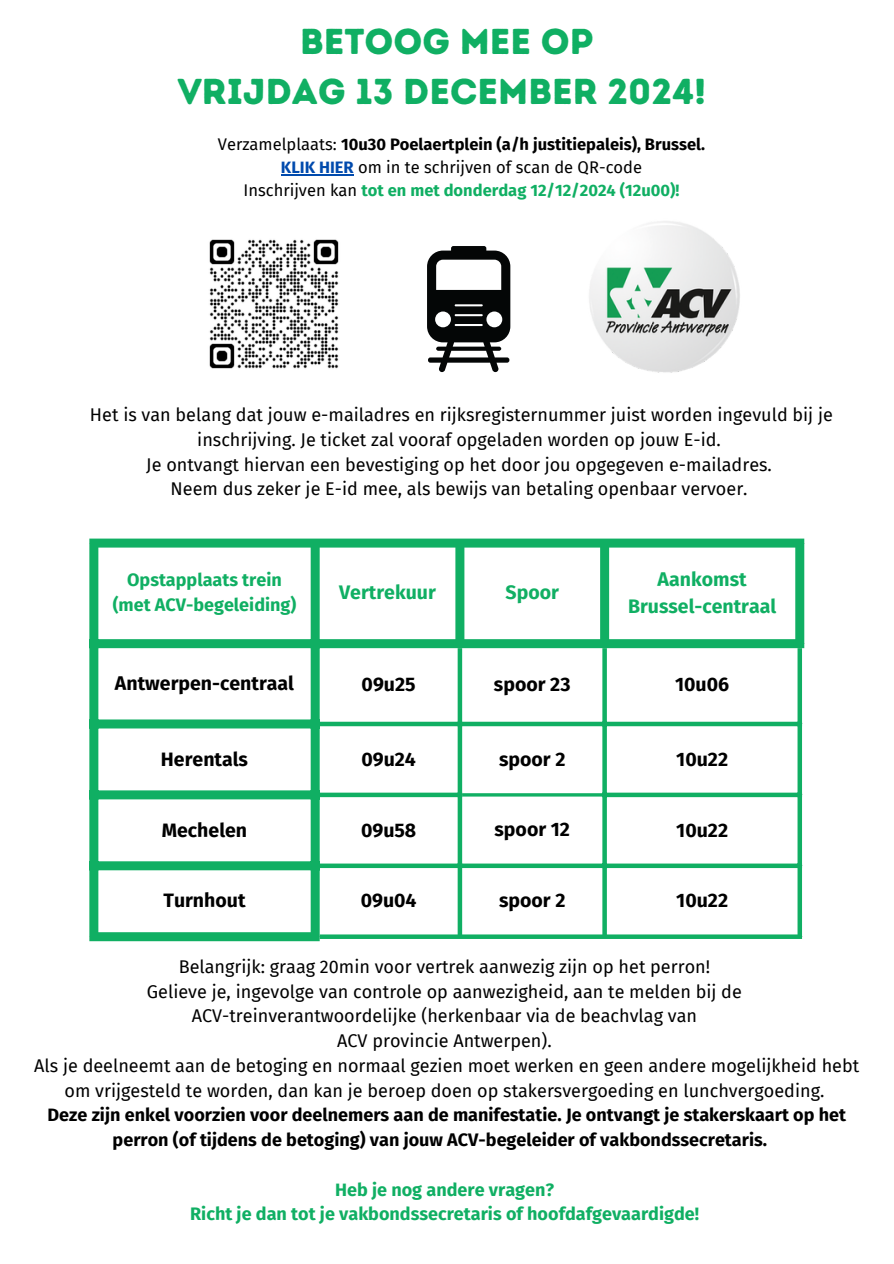
<style>
.page{position:relative;width:894px;height:1264px;background:#fff}
.page>*{position:absolute;margin:0;border:0;box-sizing:border-box;transform-origin:0 0}
.t1{font:36px/49.5px "Intro Rust Base";color:#10af63;text-align:center}
.t2{font:700 19.5px "Fira Sans";color:#000}
.t3{font:700 19.5px/27px "Fira Sans";color:#10af63;text-align:center}
.t4{font:18px/24.8px "Fira Sans";color:#000;text-align:center}
.t5{font:700 18px/24.8px "Fira Sans";color:#000}
.t6{font:700 18px/24.8px "Fira Sans";color:#10af63;text-align:center}
.t7{font:700 16.5px "Fira Sans";color:#000}
.t8{font:700 16.5px "Fira Sans";color:#10af63}
.t9{font:16.5px "Fira Sans";color:#000}
.s1{font-weight:400}
.s2{font-weight:700;color:#004aad}
.s3{font-weight:400;color:#000}
</style>
<div class="page">
<img style="left:209px;top:239px;width:130px;height:130px">
<img style="left:585px;top:218px;width:164px;height:163px;border-radius:50%">
<svg style="left:427px;top:246px;width:83px;height:126px"></svg>
<svg style="left:98px;top:547px;width:697px;height:92px"></svg>
<hr style="left:462px;top:793px;width:140px;height:3px;background:#10af63">
<div style="left:457px;top:648px;width:5px;height:286px;background:#10af63"></div>
<svg style="left:602px;top:648px;width:4px;height:286px"></svg>
<svg style="left:797px;top:648px;width:4px;height:286px"></svg>
<div style="left:319px;top:721px;width:482px;height:5px;background:#10af63"></div>
<div style="left:319px;top:792px;width:143px;height:5px;background:#10af63"></div>
<div style="left:602px;top:792px;width:199px;height:5px;background:#10af63"></div>
<div style="left:319px;top:863px;width:482px;height:5px;background:#10af63"></div>
<div style="left:319px;top:934px;width:482px;height:5px;background:#10af63"></div>
<div style="left:89px;top:547px;width:9px;height:385px;background:#10af63"></div>
<div style="left:310px;top:547px;width:9px;height:385px;background:#10af63"></div>
<div style="left:455px;top:547px;width:9px;height:92px;background:#10af63"></div>
<div style="left:600px;top:547px;width:9px;height:92px;background:#10af63"></div>
<div style="left:795px;top:547px;width:9px;height:92px;background:#10af63"></div>
<div style="left:89px;top:538px;width:715px;height:9px;background:#10af63"></div>
<div style="left:89px;top:639px;width:715px;height:9px;background:#10af63"></div>
<div style="left:89px;top:719px;width:230px;height:9px;background:#10af63"></div>
<div style="left:89px;top:790px;width:230px;height:9px;background:#10af63"></div>
<div style="left:89px;top:861px;width:230px;height:9px;background:#10af63"></div>
<div style="left:89px;top:932px;width:230px;height:9px;background:#10af63"></div>
<hr style="left:281px;top:175px;width:72px;height:1px;background:#004aad">
<p class="t1" style="left:178px;top:17px;width:529px">BETOOG MEE OP<br>VRIJDAG 13 DECEMBER 2024!</p>
<p class="t7" style="left:218px;top:135px;width:488px"><span class="s1">Verzamelplaats:</span> 10u30 Poelaertplein (a/h justitiepaleis), Brussel.</p>
<p class="t9" style="left:281px;top:158px;width:362px"><span class="s2">KLIK HIER</span> om in te schrijven of scan de QR-code</p>
<p class="t8" style="left:243px;top:181px;width:437px"><span class="s3">Inschrijven kan</span> tot en met donderdag 12/12/2024 (12u00)!</p>
<p class="t4" style="left:90px;top:402px;width:744px">Het is van belang dat jouw e-mailadres en rijksregisternummer juist worden ingevuld bij je inschrijving. Je ticket zal vooraf opgeladen worden op jouw E-id.</p>
<p class="t4" style="left:146px;top:452px;width:627px">Je ontvangt hiervan een bevestiging op het door jou opgegeven e-mailadres.</p>
<p class="t4" style="left:170px;top:477px;width:578px">Neem dus zeker je E-id mee, als bewijs van betaling openbaar vervoer.</p>
<p class="t6" style="left:113px;top:567px;width:185px">Opstapplaats trein (met ACV-begeleiding)</p>
<p class="t3" style="left:339px;top:579px;width:98px">Vertrekuur</p>
<p class="t3" style="left:505px;top:579px;width:55px">Spoor</p>
<p class="t3" style="left:628px;top:566px;width:150px">Aankomst<br>Brussel-centraal</p>
<p class="t2" style="left:115px;top:671px;width:180px">Antwerpen-centraal</p>
<p class="t2" style="left:361px;top:672px;width:55px">09u25</p>
<p class="t2" style="left:494px;top:672px;width:78px">spoor 23</p>
<p class="t2" style="left:675px;top:672px;width:55px">10u06</p>
<p class="t2" style="left:161px;top:747px;width:88px">Herentals</p>
<p class="t2" style="left:361px;top:747px;width:56px">09u24</p>
<p class="t2" style="left:499px;top:747px;width:68px">spoor 2</p>
<p class="t2" style="left:676px;top:747px;width:53px">10u22</p>
<p class="t2" style="left:162px;top:818px;width:87px">Mechelen</p>
<p class="t2" style="left:361px;top:818px;width:57px">09u58</p>
<p class="t2" style="left:494px;top:817px;width:77px">spoor 12</p>
<p class="t2" style="left:676px;top:818px;width:53px">10u22</p>
<p class="t2" style="left:163px;top:889px;width:84px">Turnhout</p>
<p class="t2" style="left:360px;top:889px;width:57px">09u04</p>
<p class="t2" style="left:499px;top:889px;width:68px">spoor 2</p>
<p class="t2" style="left:676px;top:889px;width:53px">10u22</p>
<p class="t4" style="left:179px;top:954px;width:532px">Belangrijk: graag 20min voor vertrek aanwezig zijn op het perron!</p>
<p class="t4" style="left:147px;top:979px;width:596px">Gelieve je, ingevolge van controle op aanwezigheid, aan te melden bij de</p>
<p class="t4" style="left:192px;top:1003px;width:506px">ACV-treinverantwoordelijke (herkenbaar via de beachvlag van</p>
<p class="t4" style="left:337px;top:1028px;width:216px">ACV provincie Antwerpen).</p>
<p class="t4" style="left:34px;top:1053px;width:826px">Als je deelneemt aan de betoging en normaal gezien moet werken en geen andere mogelijkheid hebt om vrijgesteld te worden, dan kan je beroep doen op stakersvergoeding en lunchvergoeding.</p>
<p class="t5" style="left:113px;top:1102px;width:734px;text-indent:-65px">Deze zijn enkel voorzien voor deelnemers aan de manifestatie. Je ontvangt je stakerskaart op het perron (of tijdens de betoging) van jouw ACV-begeleider of vakbondssecretaris.</p>
<p class="t6" style="left:190px;top:1177px;width:510px">Heb je nog andere vragen?<br>Richt je dan tot je vakbondssecretaris of hoofdafgevaardigde!</p>
</div>
